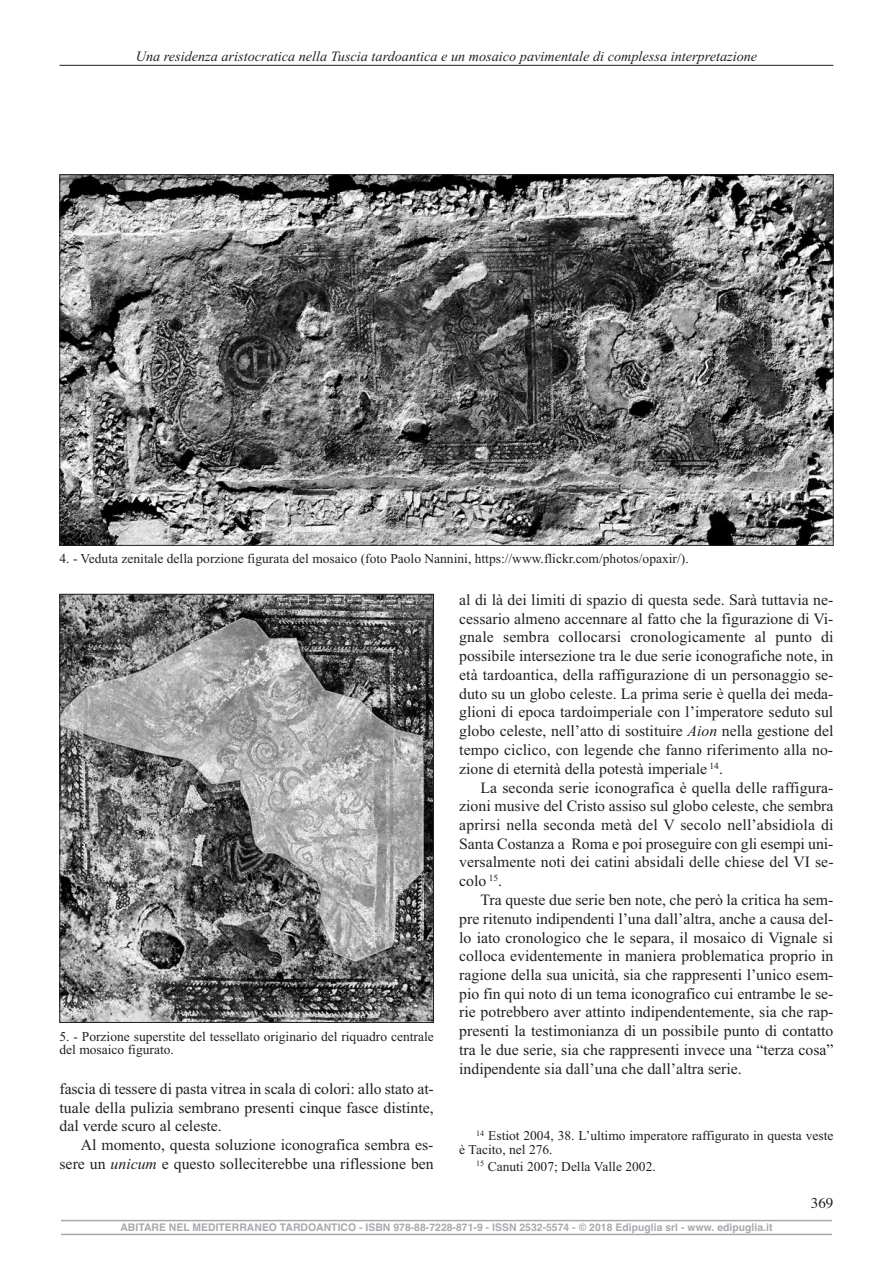
<style>
.page{position:relative;width:893px;height:1263px;background:#fff}
.page>*{position:absolute;margin:0;border:0;box-sizing:border-box;transform-origin:0 0}
.t1{font:15.75px "Times New Roman";color:#231f20}
.t2{font:15px "Times";color:#231f20}
.t3{font:italic 14.25px "Times New Roman";color:#231f20}
.t4{font:13.5px/14.2px "Times New Roman";color:#231f20}
.t5{font:700 10.5px "Helvetica";letter-spacing:.005em;color:#a8a9ad}
.s1{font-style:italic}
</style>
<div class="page">
<div style="left:60px;top:1218px;width:773px;height:21px;background:linear-gradient(to right,#fff,#fff)"></div>
<hr style="left:61px;top:1220px;width:771px;height:1px;background:#a8a9ad">
<hr style="left:61px;top:1234px;width:771px;height:1px;background:#a8a9ad">
<hr style="left:60px;top:65px;width:773px;height:1px;background:#231f20">
<img style="left:62px;top:596px;width:370px;height:425px">
<img style="left:62px;top:176px;width:769px;height:368px">
<p class="t3" style="left:136px;top:48px;width:623px">Una residenza aristocratica nella Tuscia tardoantica e un mosaico pavimentale di complessa interpretazione</p>
<p class="t4" style="left:60px;top:552px;width:631px">4. - Veduta zenitale della porzione figurata del mosaico (foto Paolo Nannini, https://www.flickr.com/photos/opaxir/).</p>
<p class="t4" style="left:60px;top:1029px;width:376px;line-height:13.5px">5. - Porzione superstite del tessellato originario del riquadro centrale del mosaico figurato.</p>
<p class="t1" style="left:60px;top:1079px;width:376px">fascia di tessere di pasta vitrea in scala di colori: allo stato at-</p>
<p class="t1" style="left:60px;top:1098px;width:376px">tuale della pulizia sembrano presenti cinque fasce distinte,</p>
<p class="t1" style="left:60px;top:1116px;width:164px">dal verde scuro al celeste.</p>
<p class="t1" style="left:81px;top:1135px;width:354px">Al momento, questa soluzione iconografica sembra es-</p>
<p class="t1" style="left:60px;top:1154px;width:376px">sere un <span class="s1">unicum</span> e questo solleciterebbe una riflessione ben</p>
<p class="t1" style="left:459px;top:590px;width:376px">al di là dei limiti di spazio di questa sede. Sarà tuttavia ne-</p>
<p class="t1" style="left:459px;top:609px;width:376px">cessario almeno accennare al fatto che la figurazione di Vi-</p>
<p class="t1" style="left:459px;top:628px;width:376px">gnale sembra collocarsi cronologicamente al punto di</p>
<p class="t1" style="left:459px;top:646px;width:376px">possibile intersezione tra le due serie iconografiche note, in</p>
<p class="t1" style="left:459px;top:665px;width:376px">età tardoantica, della raffigurazione di un personaggio se-</p>
<p class="t1" style="left:459px;top:684px;width:376px">duto su un globo celeste. La prima serie è quella dei meda-</p>
<p class="t1" style="left:459px;top:703px;width:376px">glioni di epoca tardoimperiale con l’imperatore seduto sul</p>
<p class="t1" style="left:459px;top:721px;width:376px">globo celeste, nell’atto di sostituire <span class="s1">Aion</span> nella gestione del</p>
<p class="t1" style="left:459px;top:740px;width:375px">tempo ciclico, con legende che fanno riferimento alla no-</p>
<p class="t1" style="left:459px;top:759px;width:265px">zione di eternità della potestà imperiale <sup>14</sup>.</p>
<p class="t1" style="left:480px;top:778px;width:355px">La seconda serie iconografica è quella delle raffigura-</p>
<p class="t1" style="left:459px;top:797px;width:376px">zioni musive del Cristo assiso sul globo celeste, che sembra</p>
<p class="t1" style="left:459px;top:815px;width:376px">aprirsi nella seconda metà del V secolo nell’absidiola di</p>
<p class="t1" style="left:459px;top:834px;width:376px">Santa Costanza a Roma e poi proseguire con gli esempi uni-</p>
<p class="t1" style="left:459px;top:853px;width:376px">versalmente noti dei catini absidali delle chiese del VI se-</p>
<p class="t1" style="left:459px;top:871px;width:44px">colo <sup>15</sup>.</p>
<p class="t1" style="left:480px;top:890px;width:354px">Tra queste due serie ben note, che però la critica ha sem-</p>
<p class="t1" style="left:459px;top:909px;width:376px">pre ritenuto indipendenti l’una dall’altra, anche a causa del-</p>
<p class="t1" style="left:459px;top:928px;width:375px">lo iato cronologico che le separa, il mosaico di Vignale si</p>
<p class="t1" style="left:459px;top:946px;width:376px">colloca evidentemente in maniera problematica proprio in</p>
<p class="t1" style="left:459px;top:965px;width:376px">ragione della sua unicità, sia che rappresenti l’unico esem-</p>
<p class="t1" style="left:459px;top:984px;width:376px">pio fin qui noto di un tema iconografico cui entrambe le se-</p>
<p class="t1" style="left:459px;top:1003px;width:376px">rie potrebbero aver attinto indipendentemente, sia che rap-</p>
<p class="t1" style="left:459px;top:1021px;width:376px">presenti la testimonianza di un possibile punto di contatto</p>
<p class="t1" style="left:459px;top:1040px;width:376px">tra le due serie, sia che rappresenti invece una “terza cosa”</p>
<p class="t1" style="left:459px;top:1059px;width:284px">indipendente sia dall’una che dall’altra serie.</p>
<p class="t4" style="left:459px;top:1128px;width:376px;text-indent:17px"><sup>14</sup> Estiot 2004, 38. L’ultimo imperatore raffigurato in questa veste è Tacito, nel 276.</p>
<p class="t4" style="left:476px;top:1159px;width:181px"><sup>15</sup> Canuti 2007; Della Valle 2002.</p>
<p class="t2" style="left:811px;top:1194px;width:24px">369</p>
<p class="t5" style="left:120px;top:1221px;width:653px">ABITARE NEL MEDITERRANEO TARDOANTICO - ISBN 978-88-7228-871-9 - ISSN 2532-5574 - © 2018 Edipuglia srl - www. edipuglia.it</p>
</div>
